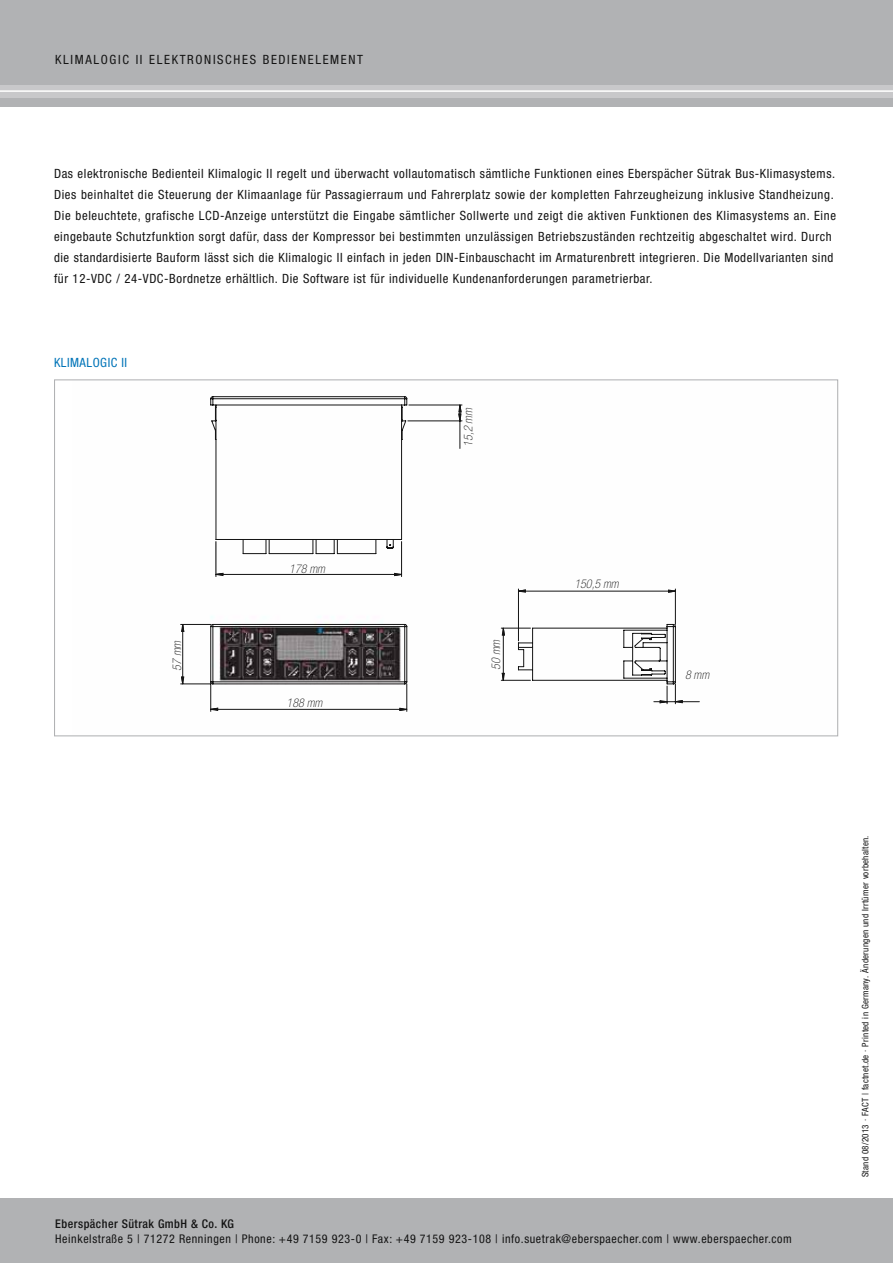
<style>
.page{position:relative;width:893px;height:1263px;background:#fff}
.page>*{position:absolute;margin:0;border:0;box-sizing:border-box;transform-origin:0 0}
.t1{font:condensed 12.75px/21px "Helvetica Neue LTW1 G";letter-spacing:.05em;color:#141414}
.t2{font:condensed 12.75px "Helvetica Neue LTW1 G";letter-spacing:.13em;color:#141414}
.t3{font:condensed 12.75px "Helvetica Neue LTW1 G";letter-spacing:.04em;color:#0074b8}
.t4{font:condensed 12px "Helvetica Neue LTW1 G";letter-spacing:.05em;color:#141414}
.t5{font:italic 100 condensed 12px "Helvetica Neue LTW1 G";color:#141414}
.t6{font:500 condensed 12px "Helvetica Neue LTW1 G";letter-spacing:.04em;color:#141414}
.t7{font:condensed 9px "Helvetica Neue LTW1 G";letter-spacing:.03em;color:#141414}
</style>
<div class="page">
<div style="left:0;top:85px;width:893px;height:28px;background:linear-gradient(to right,#fff,#fff)"></div>
<div style="left:0;top:0;width:893px;height:106px;background:#b1b2b4"></div>
<div style="left:0;top:85px;width:893px;height:13px;background:#c8c8ca"></div>
<hr style="left:0;top:90px;width:893px;height:2px;background:#fff">
<hr style="left:0;top:111px;width:893px;height:1px;background:#fff">
<div style="left:0;top:1198px;width:893px;height:65px;background:#b1b2b4"></div>
<hr style="left:181px;top:684px;width:30px;height:1px;background:#141414">
<hr style="left:181px;top:624px;width:30px;height:1px;background:#141414">
<svg style="left:210px;top:685px;width:198px;height:26px"></svg>
<svg style="left:181px;top:625px;width:4px;height:60px"></svg>
<svg style="left:210px;top:396px;width:466px;height:289px"></svg>
<p class="t1" style="left:55px;top:49px;width:17px">KLIMALOGIC</p>
<p class="t2" style="left:136px;top:52px;width:229px">II elektronisches Bedienelement</p>
<p class="t1" style="left:54px;top:163px;width:784px">Das elektronische Bedienteil Klimalogic II regelt und überwacht vollautomatisch sämtliche Funktionen eines Eberspächer Sütrak Bus-Klimasystems.<br>Dies beinhaltet die Steuerung der Klimaanlage für Passagierraum und Fahrerplatz sowie der kompletten Fahrzeugheizung inklusive Standheizung.<br>Die beleuchtete, grafische LCD-Anzeige unterstützt die Eingabe sämtlicher Sollwerte und zeigt die aktiven Funktionen des Klimasystems an. Eine eingebaute Schutzfunktion sorgt dafür, dass der Kompressor bei bestimmten unzulässigen Betriebszuständen rechtzeitig abgeschaltet wird. Durch die standardisierte Bauform lässt sich die Klimalogic II einfach in jeden DIN-Einbauschacht im Armaturenbrett integrieren. Die Modellvarianten sind für 12-VDC</p>
<p class="t1" style="left:116px;top:268px;width:538px">/ 24-VDC-Bordnetze erhältlich. Die Software ist für individuelle Kundenanforderungen parametrierbar.</p>
<p class="t3" style="left:54px;top:355px;width:71px">klimalogic II</p>
<p class="t5" style="left:461px;top:447px;width:41px;rotate:-90deg">15,2 mm</p>
<p class="t5" style="left:289px;top:561px;width:37px">178 mm</p>
<p class="t5" style="left:170px;top:671px;width:32px;rotate:-90deg">57 mm</p>
<p class="t5" style="left:489px;top:670px;width:32px;rotate:-90deg">50 mm</p>
<p class="t5" style="left:287px;top:696px;width:37px">188 mm</p>
<p class="t5" style="left:574px;top:577px;width:46px">150,5 mm</p>
<p class="t5" style="left:685px;top:668px;width:26px">8 mm</p>
<p class="t6" style="left:55px;top:1216px;width:180px">Eberspächer Sütrak GmbH &amp; Co. KG</p>
<p class="t4" style="left:55px;top:1231px;width:738px">Heinkelstraße 5 | 71272 Renningen | Phone: +49 7159 923-0 | Fax: +49 7159 923-108 | info.suetrak@eberspaecher.com | www.eberspaecher.com</p>
<p class="t7" style="left:860px;top:1177px;width:344px;rotate:-90deg">Stand 08/2013 · FACT | factnet.de · Printed in Germany. Änderungen und Irrtümer vorbehalten.</p>
</div>
